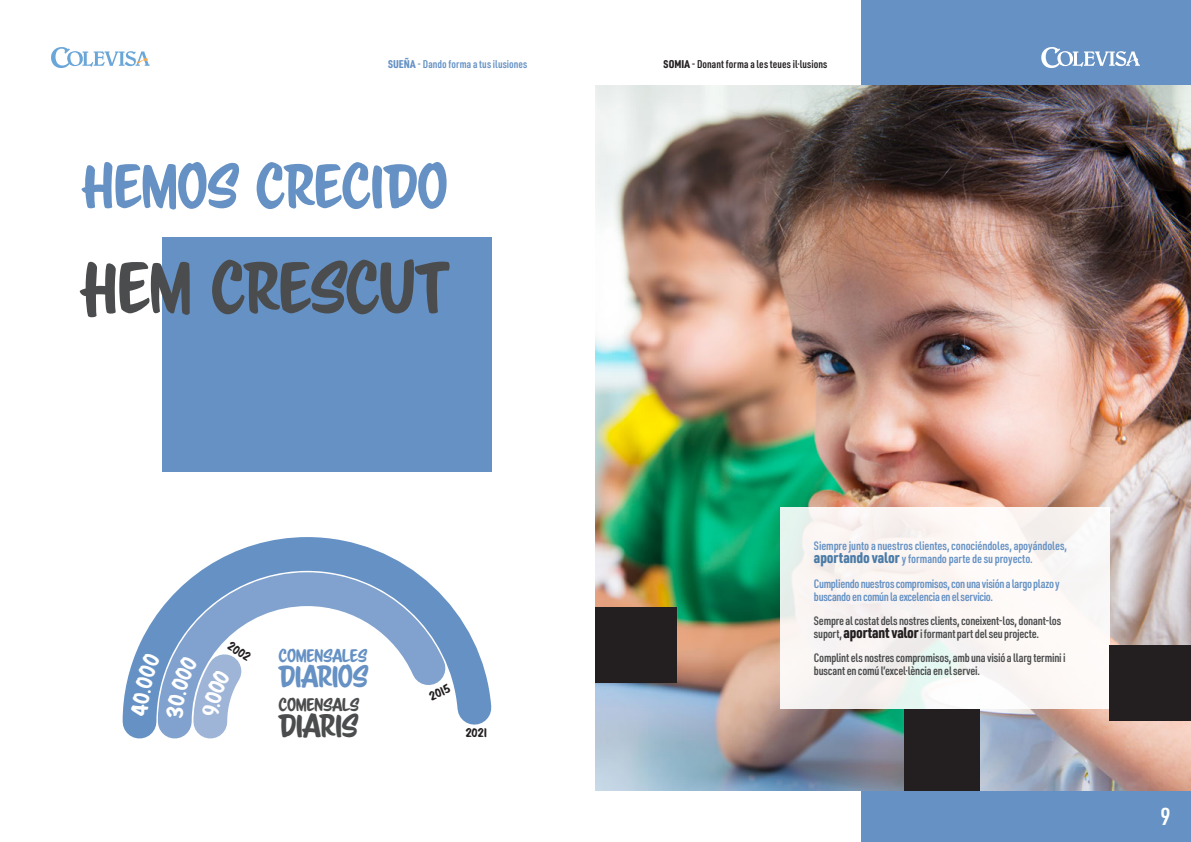
<style>
.page{position:relative;width:1191px;height:842px;background:#fff}
.page>*{position:absolute;margin:0;border:0;box-sizing:border-box;transform-origin:0 0}
.t1{font:64px "Scriptorama Markdown JF";letter-spacing:-.03em;color:#4b4c4d}
.t2{font:55px "Scriptorama Markdown JF";letter-spacing:-.025em;color:#6591c4}
.t3{font:28.9px "Scriptorama Markdown JF";letter-spacing:-.04em;color:#4b4c4d}
.t4{font:27.2px "Scriptorama Markdown JF";letter-spacing:-.04em;color:#6591c4}
.t5{font:600 24px "URWDIN Cond";color:#fff}
.t6{font:16.1px "Scriptorama Markdown JF";letter-spacing:-.03em;color:#6591c4}
.t7{font:16.1px "Scriptorama Markdown JF";letter-spacing:-.03em;color:#4b4c4d}
.t8{font:600 12px/13px "URWDIN Cond";letter-spacing:-.015em;color:#4b4c4d}
.t9{font:600 12px/13px "URWDIN Cond";letter-spacing:-.015em;color:#6591c4}
.t10{font:600 11px "URWDIN Cond";letter-spacing:.01em;color:#231f20}
.t11{font:600 11px "URWDIN Cond";letter-spacing:.01em;color:#6591c4}
.t12{font:11px "Scriptorama Markdown JF";color:#231f20}
.s1{font-weight:900}
.s2{font-weight:900;font-size:15px;color:#4a7ba7}
.s3{font-weight:900;font-size:15px;color:#231f20}
</style>
<div class="page">
<div style="left:861px;top:0;width:330px;height:842px;background:#6591c4"></div>
<svg style="left:122px;top:537px;width:370px;height:202px"></svg>
<img style="left:595px;top:85px;width:596px;height:706px">
<svg style="left:780px;top:508px;width:329px;height:201px;fill:#faf6f4"></svg>
<div style="left:162px;top:238px;width:329px;height:234px;background:#6591c4"></div>
<div style="left:1109px;top:645px;width:82px;height:75px;background:#231f20"></div>
<div style="left:904px;top:709px;width:76px;height:82px;background:#231f20"></div>
<div style="left:595px;top:607px;width:82px;height:76px;background:#231f20"></div>
<svg style="left:1041px;top:47px;width:99px;height:21px"></svg>
<svg style="left:51px;top:47px;width:99px;height:21px"></svg>
<svg style="left:166px;top:625px;width:105px;height:114px"></svg>
<div style="left:131px;top:652px;width:29px;height:65px;background:#6591c4"></div>
<p class="t11" style="left:388px;top:57px;width:141px"><span class="s1">SUEÑA</span> - Dando forma a tus ilusiones</p>
<p class="t10" style="left:663px;top:57px;width:165px"><span class="s1">SOMIA</span> - Donant forma a les teues il·lusions</p>
<h2 class="t2" style="left:81px;top:150px;width:369px">HEMOS CRECIDO</h2>
<h1 class="t1" style="left:81px;top:246px;width:369px">HEM CRESCUT</h1>
<p class="t12" style="left:232px;top:639px;width:26px;rotate:32deg">2002</p>
<h3 class="t6" style="left:279px;top:645px;width:90px">COMENSALES</h3>
<h3 class="t4" style="left:279px;top:659px;width:91px">DIARIOS</h3>
<h3 class="t7" style="left:279px;top:694px;width:82px">COMENSALS</h3>
<h3 class="t3" style="left:279px;top:706px;width:81px">DIARIS</h3>
<p class="t12" style="left:427px;top:690px;width:24px;rotate:-24deg">2015</p>
<p class="t12" style="left:465px;top:726px;width:24px">2021</p>
<p class="t9" style="left:814px;top:539px;width:255px">Siempre junto a nuestros clientes, conociéndoles, apoyándoles, <span class="s2">aportando valor</span> y formando parte de su proyecto.</p>
<p class="t9" style="left:814px;top:576px;width:247px">Cumpliendo nuestros compromisos, con una visión a largo plazo y buscando en común la excelencia en el servicio.</p>
<p class="t8" style="left:814px;top:614px;width:249px">Sempre al costat dels nostres clients, coneixent-los, donant-los suport, <span class="s3">aportant valor</span> i formant part del seu projecte.</p>
<p class="t8" style="left:814px;top:651px;width:253px">Complint els nostres compromisos, amb una visió a llarg termini i buscant en comú l’excel·lència en el servei.</p>
<h3 class="t5" style="left:1160px;top:800px;width:12px">9</h3>
</div>
